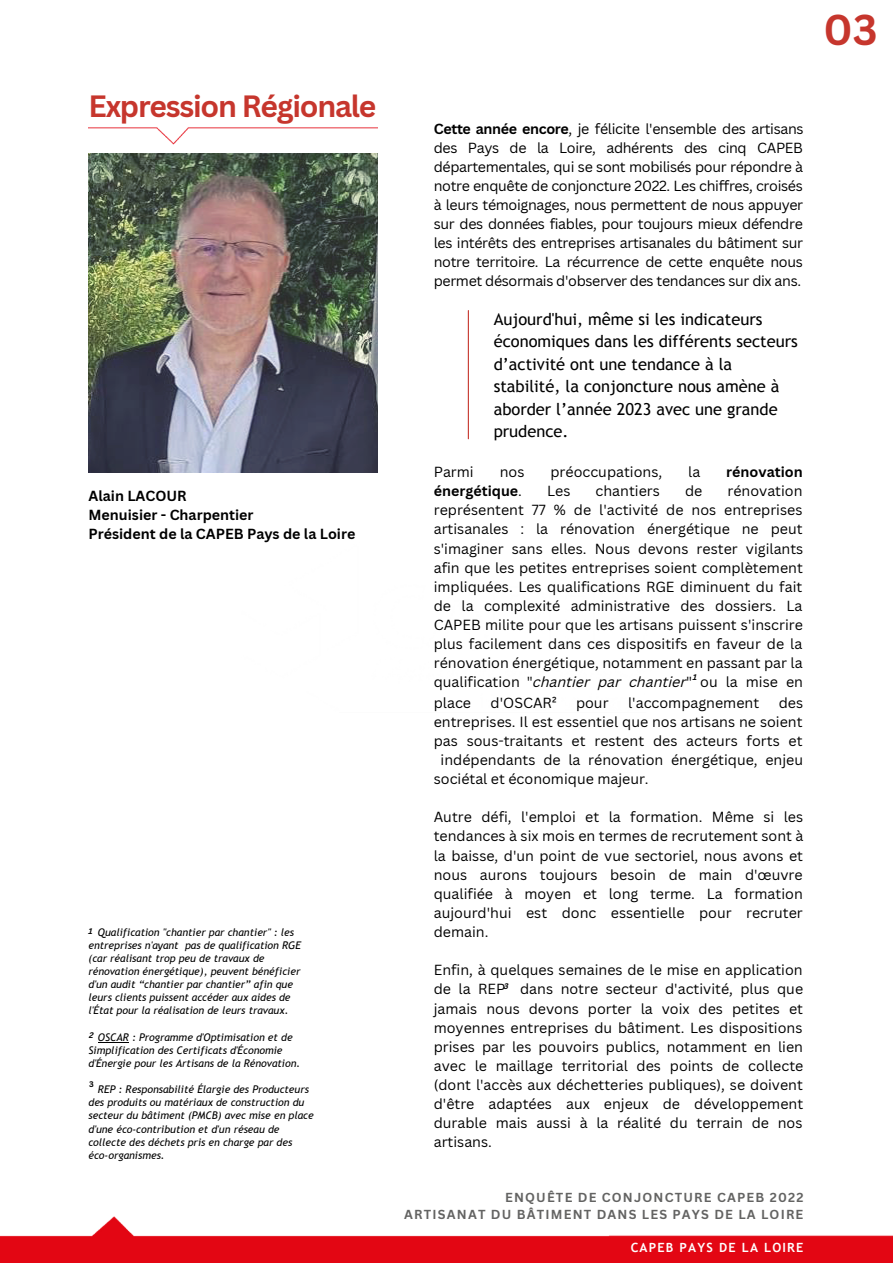
<style>
.page{position:relative;width:893px;height:1264px;background:#fff}
.page>*{position:absolute;margin:0;border:0;box-sizing:border-box;transform-origin:0 0}
.t1{font:700 42px "Canva Sans";color:#c6362d}
.t2{font:700 30px "Canva Sans";letter-spacing:-.04em;color:#c6362d}
.t3{font:16.5px/22.5px "Trebuchet MS";color:#000}
.t4{font:14.25px/19px "Canva Sans";color:#000;text-align:justify}
.t5{font:700 14.25px/19px "Canva Sans";color:#000}
.t6{font:700 12.75px/17px "Canva Sans";letter-spacing:.095em;color:#636362;text-align:right}
.t7{font:700 12.75px "Trebuchet MS";letter-spacing:.095em;color:#fff}
.t8{font:italic 10.5px/13px "Trebuchet MS";color:#000}
.t9{font:italic 700 7.95px "Canva Sans";color:#000}
.t10{font:700 7.95px "Canva Sans";color:#000}
.s1{font-weight:700}
.s2{font-weight:400}
.s3{font-style:italic}
</style>
<div class="page">
<img style="left:88px;top:153px;width:289px;height:320px">
<hr style="left:468px;top:310px;width:1px;height:129px;background:#c6362d">
<img style="left:0;top:1216px;width:892px;height:46px">
<img style="left:88px;top:127px;width:289px;height:18px">
<hr style="left:98px;top:1041px;width:31px;height:1px;background:#000">
<h2 class="t2" style="left:88px;top:85px;width:289px">Expression Régionale</h2>
<p class="t5" style="left:88px;top:486px;width:268px">Alain LACOUR<br>Menuisier - Charpentier<br>Président de la CAPEB Pays de la Loire</p>
<p class="t8" style="left:88px;top:925px;width:214px;text-indent:9px">Qualification "chantier par chantier" : les entreprises n'ayant pas de qualification RGE (car réalisant trop peu de travaux de rénovation énergétique), peuvent bénéficier d'un audit “chantier par chantier” afin que leurs clients puissent accéder aux aides de l'État pour la réalisation de leurs travaux.</p>
<p class="t8" style="left:88px;top:1030px;width:213px;text-indent:9px">OSCAR : Programme d'Optimisation et de<br>Simplification des Certificats d'Économie d'Énergie pour les Artisans de la Rénovation.</p>
<p class="t8" style="left:88px;top:1082px;width:227px;text-indent:9px">REP : Responsabilité Élargie des Producteurs des produits ou matériaux de construction du secteur du bâtiment (PMCB) avec mise en place d'une éco-contribution et d'un réseau de collecte des déchets pris en charge par des éco-organismes.</p>
<p class="t9" style="left:88px;top:928px;width:6px">1</p>
<p class="t9" style="left:89px;top:1031px;width:6px">2</p>
<p class="t10" style="left:89px;top:1078px;width:6px">3</p>
<h1 class="t1" style="left:823px;top:0;width:56px">03</h1>
<p class="t4" style="left:434px;top:118px;width:371px"><span class="s1">Cette année encore</span>, je félicite l'ensemble des artisans des Pays de la Loire, adhérents des cinq CAPEB départementales, qui se sont mobilisés pour répondre à notre enquête de conjoncture 2022. Les chiffres, croisés à leurs témoignages, nous permettent de nous appuyer sur des données fiables, pour toujours mieux défendre les intérêts des entreprises artisanales du bâtiment sur notre territoire. La récurrence de cette enquête nous permet désormais d'observer des tendances sur dix ans.</p>
<p class="t3" style="left:493px;top:308px;width:305px">Aujourd'hui, même si les indicateurs économiques dans les différents secteurs d’activité ont une tendance à la stabilité, la conjoncture nous amène à aborder l’année 2023 avec une grande prudence.</p>
<p class="t4" style="left:434px;top:462px;width:41px">Parmi</p>
<p class="t4" style="left:499px;top:462px;width:26px">nos</p>
<p class="t4" style="left:550px;top:462px;width:113px">préoccupations,</p>
<p class="t4" style="left:688px;top:462px;width:14px">la</p>
<p class="t5" style="left:726px;top:462px;width:78px">rénovation</p>
<p class="t5" style="left:434px;top:481px;width:90px">énergétique<span class="s2">.</span></p>
<p class="t4" style="left:547px;top:481px;width:25px">Les</p>
<p class="t4" style="left:595px;top:481px;width:66px">chantiers</p>
<p class="t4" style="left:685px;top:481px;width:19px">de</p>
<p class="t4" style="left:434px;top:481px;width:371px;text-indent:294px">rénovation représentent 77 % de l'activité de nos entreprises artisanales : la rénovation énergétique ne peut s'imaginer sans elles. Nous devons rester vigilants afin que les petites entreprises soient complètement impliquées. Les qualifications RGE diminuent du fait de la complexité administrative des dossiers. La CAPEB milite pour que les artisans puissent s'inscrire plus facilement dans ces dispositifs en faveur de la rénovation énergétique, notamment en passant par la qualification "<span class="s3">chantier par chantier</span>" ou la mise en place</p>
<p class="t9" style="left:692px;top:674px;width:6px">1</p>
<p class="t4" style="left:490px;top:692px;width:67px">d'OSCAR²</p>
<p class="t4" style="left:576px;top:692px;width:34px">pour</p>
<p class="t4" style="left:628px;top:692px;width:132px">l'accompagnement</p>
<p class="t4" style="left:778px;top:692px;width:26px">des</p>
<p class="t4" style="left:434px;top:711px;width:370px">entreprises. Il est essentiel que nos artisans ne soient</p>
<p class="t4" style="left:434px;top:730px;width:370px">pas sous-traitants et restent des acteurs forts et</p>
<p class="t4" style="left:440px;top:750px;width:364px">indépendants de la rénovation énergétique, enjeu</p>
<p class="t4" style="left:434px;top:769px;width:216px">sociétal et économique majeur.</p>
<p class="t4" style="left:434px;top:807px;width:371px">Autre défi, l'emploi et la formation. Même si les tendances à six mois en termes de recrutement sont à la baisse, d'un point de vue sectoriel, nous avons et nous aurons toujours besoin de main d'œuvre qualifiée à moyen et long terme. La formation aujourd'hui est donc essentielle pour recruter demain.</p>
<p class="t4" style="left:434px;top:960px;width:371px">Enfin, à quelques semaines de le mise en application de la REP dans notre secteur d'activité, plus que jamais nous devons porter la voix des petites et moyennes entreprises du bâtiment. Les dispositions prises par les pouvoirs publics, notamment en lien avec le maillage territorial des points de collecte (dont l'accès aux déchetteries publiques), se doivent d'être adaptées aux enjeux de développement durable mais aussi à la réalité du terrain de nos artisans.</p>
<p class="t9" style="left:504px;top:983px;width:6px">3</p>
<p class="t6" style="left:404px;top:1188px;width:400px">ENQUÊTE DE CONJONCTURE CAPEB 2022<br>ARTISANAT DU BÂTIMENT DANS LES PAYS DE LA LOIRE</p>
<p class="t7" style="left:630px;top:1239px;width:174px">CAPEB PAYS DE LA LOIRE</p>
</div>
